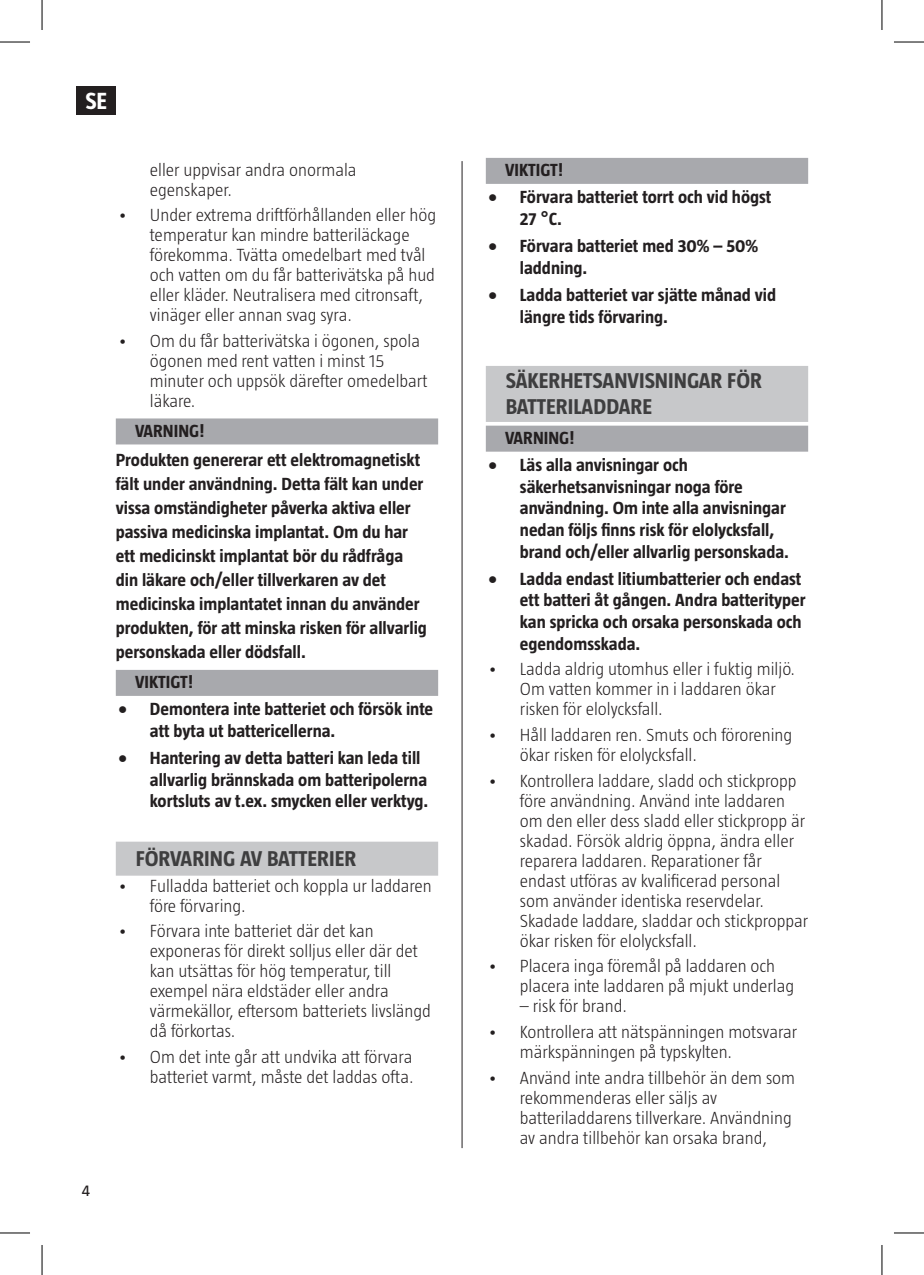
<style>
.page{position:relative;width:924px;height:1275px;background:#fff}
.page>*{position:absolute;margin:0;border:0;box-sizing:border-box;transform-origin:0 0}
.t1{font:700 24px "Taz";color:#fff}
.t2{font:700 22px/26.4px "Taz";color:#3e3e3f}
.t3{font:300 18px/20px "Taz";color:#231f20}
.t4{font:700 18px/21.6px "Taz";color:#231f20}
.t5{font:16px "Taz";color:#231f20}
</style>
<div class="page">
<div style="left:77px;top:86px;width:39px;height:29px;background:#231f20"></div>
<hr style="left:461px;top:161px;width:1px;height:987px;background:#231f20">
<div style="left:116px;top:418px;width:322px;height:26px;background:#a8a9ad"></div>
<div style="left:116px;top:670px;width:322px;height:26px;background:#a8a9ad"></div>
<div style="left:116px;top:841px;width:322px;height:34px;background:#c7c8ca"></div>
<div style="left:485px;top:158px;width:322px;height:26px;background:#a8a9ad"></div>
<div style="left:485px;top:366px;width:322px;height:56px;background:#c7c8ca"></div>
<div style="left:485px;top:426px;width:322px;height:26px;background:#a8a9ad"></div>
<hr style="left:0;top:42px;width:30px;height:1px;background:#000">
<hr style="left:893px;top:42px;width:30px;height:1px;background:#000">
<hr style="left:0;top:1232px;width:30px;height:1px;background:#000">
<hr style="left:893px;top:1232px;width:30px;height:1px;background:#000">
<hr style="left:42px;top:0;width:1px;height:30px;background:#000">
<hr style="left:42px;top:1245px;width:1px;height:30px;background:#000">
<hr style="left:881px;top:0;width:1px;height:30px;background:#000">
<hr style="left:881px;top:1245px;width:1px;height:30px;background:#000">
<h1 class="t1" style="left:85px;top:87px;width:23px">SE</h1>
<p class="t3" style="left:150px;top:159px;width:208px">eller uppvisar andra onormala egenskaper.</p>
<p class="t3" style="left:150px;top:205px;width:288px;text-indent:-32px">• Under extrema driftförhållanden eller hög temperatur kan mindre batteriläckage förekomma. Tvätta omedelbart med tvål och vatten om du får batterivätska på hud eller kläder. Neutralisera med citronsaft, vinäger eller annan svag syra.</p>
<p class="t3" style="left:150px;top:330px;width:279px;text-indent:-32px">• Om du får batterivätska i ögonen, spola ögonen med rent vatten i minst 15 minuter och uppsök därefter omedelbart läkare.</p>
<p class="t4" style="left:116px;top:415px;width:306px;line-height:29.6px;text-indent:19px">VARNING!<br>Produkten genererar ett elektromagnetiskt</p>
<p class="t4" style="left:116px;top:472px;width:312px;line-height:24px">fält under användning. Detta fält kan under vissa omständigheter påverka aktiva eller passiva medicinska implantat. Om du har ett medicinskt implantat bör du rådfråga din läkare och/eller tillverkaren av det medicinska implantatet innan du använder produkten, för att minska risken för allvarlig personskada eller dödsfall.</p>
<p class="t4" style="left:135px;top:671px;width:59px">VIKTIGT!</p>
<p class="t4" style="left:150px;top:698px;width:285px;text-indent:-32px">• Demontera inte batteriet och försök inte att byta ut battericellerna.</p>
<p class="t4" style="left:150px;top:747px;width:280px;text-indent:-32px">• Hantering av detta batteri kan leda till allvarlig brännskada om batteripolerna kortsluts av t.ex. smycken eller verktyg.</p>
<p class="t2" style="left:136px;top:845px;width:222px">FÖRVARING AV BATTERIER</p>
<p class="t3" style="left:150px;top:875px;width:283px;text-indent:-32px">• Fulladda batteriet och koppla ur laddaren före förvaring.</p>
<p class="t3" style="left:150px;top:921px;width:282px;text-indent:-32px">• Förvara inte batteriet där det kan exponeras för direkt solljus eller där det kan utsättas för hög temperatur, till exempel nära eldstäder eller andra värmekällor, eftersom batteriets livslängd då förkortas.</p>
<p class="t3" style="left:118px;top:1046px;width:297px;text-align:right">• Om det inte går att undvika att förvara batteriet varmt, måste det laddas ofta.</p>
<p class="t5" style="left:82px;top:1181px;width:10px">4</p>
<p class="t4" style="left:505px;top:159px;width:59px">VIKTIGT!</p>
<p class="t4" style="left:519px;top:186px;width:253px;text-indent:-32px">• Förvara batteriet torrt och vid högst<br>27 °C.</p>
<p class="t4" style="left:519px;top:235px;width:240px;text-indent:-32px">• Förvara batteriet med 30% – 50% laddning.</p>
<p class="t4" style="left:519px;top:284px;width:257px;text-indent:-32px">• Ladda batteriet var sjätte månad vid längre tids förvaring.</p>
<p class="t2" style="left:505px;top:367px;width:258px">SÄKERHETSANVISNINGAR FÖR<br>BATTERILADDARE</p>
<p class="t4" style="left:505px;top:427px;width:71px">VARNING!</p>
<p class="t4" style="left:519px;top:454px;width:270px;text-indent:-32px">• Läs alla anvisningar och säkerhetsanvisningar noga före användning. Om inte alla anvisningar nedan följs finns risk för elolycksfall, brand och/eller allvarlig personskada.</p>
<p class="t4" style="left:519px;top:567px;width:287px;text-indent:-32px">• Ladda endast litiumbatterier och endast ett batteri åt gången. Andra batterityper kan spricka och orsaka personskada och egendomsskada.</p>
<p class="t3" style="left:519px;top:659px;width:277px;text-indent:-32px">• Ladda aldrig utomhus eller i fuktig miljö.<br>Om vatten kommer in i laddaren ökar risken för elolycksfall.</p>
<p class="t3" style="left:519px;top:724px;width:274px;text-indent:-32px">• Håll laddaren ren. Smuts och förorening ökar risken för elolycksfall.</p>
<p class="t3" style="left:519px;top:770px;width:290px;text-indent:-32px">• Kontrollera laddare, sladd och stickpropp före användning. Använd inte laddaren om den eller dess sladd eller stickpropp är skadad. Försök aldrig öppna, ändra eller reparera laddaren. Reparationer får endast utföras av kvalificerad personal som använder identiska reservdelar.<br>Skadade laddare, sladdar och stickproppar ökar risken för elolycksfall.</p>
<p class="t3" style="left:519px;top:956px;width:276px;text-indent:-32px">• Placera inga föremål på laddaren och placera inte laddaren på mjukt underlag</p>
<p class="t3" style="left:519px;top:996px;width:109px">– risk för brand.</p>
<p class="t3" style="left:519px;top:1021px;width:279px;text-indent:-32px">• Kontrollera att nätspänningen motsvarar märkspänningen på typskylten.</p>
<p class="t3" style="left:519px;top:1067px;width:277px;text-indent:-32px">• Använd inte andra tillbehör än dem som rekommenderas eller säljs av batteriladdarens tillverkare. Användning av andra tillbehör kan orsaka brand,</p>
</div>
